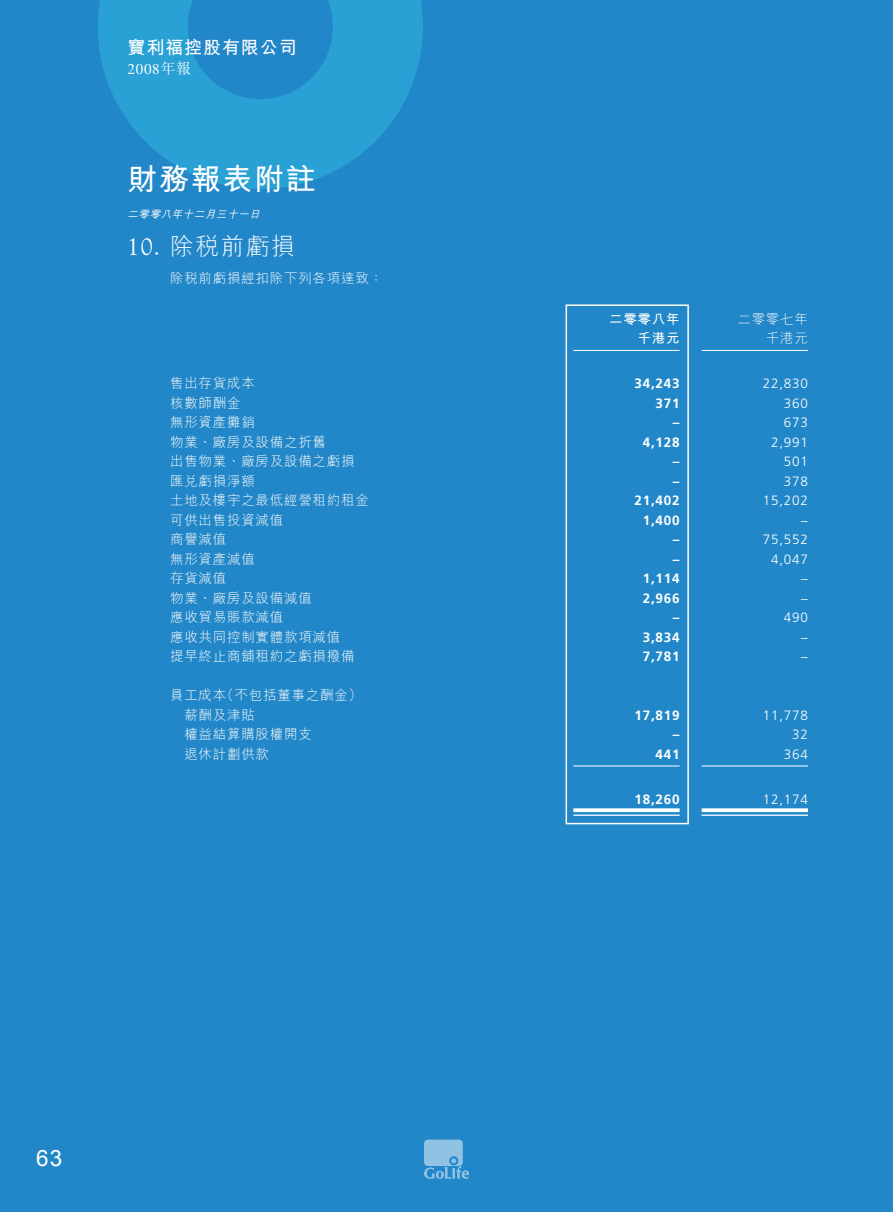
<style>
.page{position:relative;width:893px;height:1212px;background:#2287c8}
.page>*{position:absolute;margin:0;border:0;box-sizing:border-box;transform-origin:0 0}
.t1{font:700 30px "M Hei HK";letter-spacing:.055em;color:#fff}
.t2{font:300 24px "M Hei HK";letter-spacing:.05em;color:#fff}
.t3{font:22.5px "Arial";color:#fff}
.t4{font:700 18px "M Hei HK";letter-spacing:.05em;color:#fff}
.t5{font:15px "Times";color:#fff}
.t6{font:300 13.5px/19.5px "M Hei HK";letter-spacing:.055em;color:#fff}
.t7{font:700 13.5px "Frutiger LT Std";letter-spacing:.055em;color:#fff}
.t8{font:300 13.5px "Frutiger LT Std";letter-spacing:.055em;color:#fff}
.t9{font:700 13.5px "M Hei HK";letter-spacing:.055em;color:#fff}
.t10{font:italic 500 10.5px "M Hei HK";color:#fff}
.s1{font-family:"M Sung HK";font-weight:300}
.s2{font-family:"Goudy Std";font-weight:400}
</style>
<div class="page">
<svg style="left:424px;top:1139px;width:45px;height:39px"></svg>
<svg style="left:98px;top:0;width:325px;height:189px"></svg>
<div style="left:566px;top:304px;width:123px;height:520px;border:2px solid #fff"></div>
<hr style="left:573px;top:350px;width:107px;height:1px;background:#fff">
<hr style="left:702px;top:350px;width:106px;height:1px;background:#fff">
<hr style="left:573px;top:765px;width:107px;height:1px;background:#fff">
<hr style="left:702px;top:765px;width:106px;height:1px;background:#fff">
<svg style="left:573px;top:808px;width:107px;height:4px"></svg>
<hr style="left:573px;top:814px;width:107px;height:2px;background:#fff">
<svg style="left:702px;top:808px;width:106px;height:4px"></svg>
<hr style="left:702px;top:814px;width:106px;height:2px;background:#fff">
<p class="t4" style="left:128px;top:34px;width:171px">寶利福控股有限公司</p>
<p class="t5" style="left:128px;top:60px;width:65px">2008<span class="s1">年報</span></p>
<p class="t1" style="left:128px;top:157px;width:190px">財務報表附註</p>
<p class="t10" style="left:128px;top:207px;width:137px">二零零八年十二月三十一日</p>
<p class="t2" style="left:128px;top:230px;width:169px"><span class="s2">10.</span> 除稅前虧損</p>
<p class="t6" style="left:170px;top:268px;width:215px">除稅前虧損經扣除下列各項達致：</p>
<p class="t9" style="left:609px;top:309px;width:72px">二零零八年</p>
<p class="t6" style="left:737px;top:309px;width:72px">二零零七年</p>
<p class="t9" style="left:638px;top:328px;width:44px">千港元</p>
<p class="t6" style="left:766px;top:328px;width:44px">千港元</p>
<p class="t6" style="left:170px;top:373px;width:86px">售出存貨成本</p>
<p class="t7" style="left:635px;top:376px;width:47px">34,243</p>
<p class="t8" style="left:763px;top:376px;width:47px">22,830</p>
<p class="t6" style="left:170px;top:393px;width:72px">核數師酬金</p>
<p class="t7" style="left:656px;top:395px;width:26px">371</p>
<p class="t8" style="left:784px;top:395px;width:26px">360</p>
<p class="t6" style="left:170px;top:412px;width:86px">無形資產攤銷</p>
<p class="t7" style="left:673px;top:415px;width:8px">–</p>
<p class="t8" style="left:784px;top:415px;width:26px">673</p>
<p class="t6" style="left:170px;top:432px;width:158px">物業、廠房及設備之折舊</p>
<p class="t7" style="left:643px;top:434px;width:38px">4,128</p>
<p class="t8" style="left:771px;top:434px;width:38px">2,991</p>
<p class="t6" style="left:170px;top:451px;width:186px">出售物業、廠房及設備之虧損</p>
<p class="t7" style="left:673px;top:454px;width:8px">–</p>
<p class="t8" style="left:784px;top:454px;width:26px">501</p>
<p class="t6" style="left:170px;top:471px;width:86px">匯兌虧損淨額</p>
<p class="t7" style="left:673px;top:473px;width:8px">–</p>
<p class="t8" style="left:784px;top:473px;width:26px">378</p>
<p class="t6" style="left:170px;top:490px;width:200px">土地及樓宇之最低經營租約租金</p>
<p class="t7" style="left:635px;top:493px;width:47px">21,402</p>
<p class="t8" style="left:763px;top:493px;width:47px">15,202</p>
<p class="t6" style="left:170px;top:510px;width:115px">可供出售投資減值</p>
<p class="t7" style="left:643px;top:512px;width:38px">1,400</p>
<p class="t8" style="left:801px;top:512px;width:8px">–</p>
<p class="t6" style="left:170px;top:529px;width:58px">商譽減值</p>
<p class="t7" style="left:673px;top:532px;width:8px">–</p>
<p class="t8" style="left:763px;top:532px;width:47px">75,552</p>
<p class="t6" style="left:170px;top:549px;width:86px">無形資產減值</p>
<p class="t7" style="left:673px;top:551px;width:8px">–</p>
<p class="t8" style="left:771px;top:551px;width:38px">4,047</p>
<p class="t6" style="left:170px;top:568px;width:58px">存貨減值</p>
<p class="t7" style="left:643px;top:571px;width:38px">1,114</p>
<p class="t8" style="left:801px;top:571px;width:8px">–</p>
<p class="t6" style="left:170px;top:588px;width:143px">物業、廠房及設備減值</p>
<p class="t7" style="left:643px;top:590px;width:38px">2,966</p>
<p class="t8" style="left:801px;top:590px;width:8px">–</p>
<p class="t6" style="left:170px;top:607px;width:115px">應收貿易賬款減值</p>
<p class="t7" style="left:673px;top:610px;width:8px">–</p>
<p class="t8" style="left:784px;top:610px;width:26px">490</p>
<p class="t6" style="left:170px;top:627px;width:172px">應收共同控制實體款項減值</p>
<p class="t7" style="left:643px;top:629px;width:38px">3,834</p>
<p class="t8" style="left:801px;top:629px;width:8px">–</p>
<p class="t6" style="left:170px;top:646px;width:186px">提早終止商舖租約之虧損撥備</p>
<p class="t7" style="left:643px;top:649px;width:38px">7,781</p>
<p class="t8" style="left:801px;top:649px;width:8px">–</p>
<p class="t6" style="left:184px;top:685px;width:179px;text-indent:-14px">員工成本（不包括董事之酬金）薪酬及津貼</p>
<p class="t7" style="left:635px;top:707px;width:47px">17,819</p>
<p class="t8" style="left:763px;top:707px;width:47px">11,778</p>
<p class="t6" style="left:184px;top:724px;width:129px">權益結算購股權開支</p>
<p class="t7" style="left:673px;top:727px;width:8px">–</p>
<p class="t8" style="left:792px;top:727px;width:17px">32</p>
<p class="t6" style="left:184px;top:744px;width:86px">退休計劃供款</p>
<p class="t7" style="left:656px;top:746px;width:26px">441</p>
<p class="t8" style="left:784px;top:746px;width:26px">364</p>
<p class="t7" style="left:635px;top:791px;width:47px">18,260</p>
<p class="t8" style="left:763px;top:791px;width:47px">12,174</p>
<p class="t3" style="left:36px;top:1144px;width:28px">63</p>
</div>
